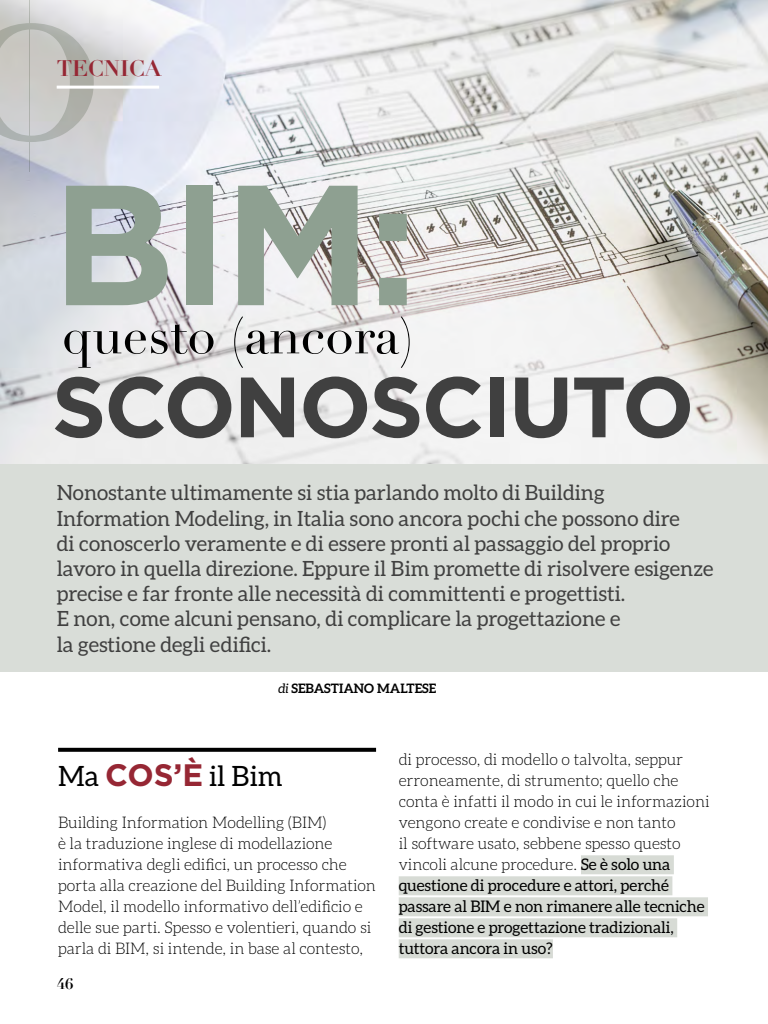
<style>
.page{position:relative;width:768px;height:1024px;background:#fff}
.page>*{position:absolute;margin:0;border:0;box-sizing:border-box;transform-origin:0 0}
.t1{font:700 170.7px "Gotham HTF";color:#8ea091}
.t2{font:700 85.3px "Gotham HTF";letter-spacing:-.025em;color:#404040}
.t3{font:51.4px "Didot";color:#000}
.t4{font:28px "Aleo";color:#000}
.t5{font:700 22px "Didot";color:#962734}
.t6{font:21px/25.2px "Aleo";color:#404040}
.t7{font:300 16px/21px "Aleo";letter-spacing:-.005em;color:#000}
.t8{font:700 15px "Didot";color:#000}
.t9{font:700 13px "Aleo";color:#000}
.s1{font-weight:400;font-style:italic}
.s2{font-family:"Gotham HTF";font-weight:700;font-size:31px;color:#962734}
.s3{font-weight:400}
</style>
<div class="page">
<img style="left:0;top:0;width:768px;height:464px">
<div style="left:0;top:464px;width:768px;height:208px;background:#d9ddd8"></div>
<svg style="left:0;top:23px;width:94px;height:119px;background:#c3c3c0"></svg>
<hr style="left:29px;top:0;width:1px;height:172px;background:#d7dbd5">
<svg style="left:58px;top:748px;width:318px;height:4px"></svg>
<div style="left:581px;top:855px;width:93px;height:19px;background:#d7dbd5"></div>
<div style="left:399px;top:876px;width:273px;height:19px;background:#d7dbd5"></div>
<div style="left:399px;top:897px;width:309px;height:19px;background:#d7dbd5"></div>
<div style="left:399px;top:918px;width:278px;height:19px;background:#d7dbd5"></div>
<div style="left:399px;top:939px;width:154px;height:19px;background:#d7dbd5"></div>
<hr style="left:57px;top:86px;width:102px;height:3px;background:#fff">
<h3 class="t5" style="left:57px;top:54px;width:106px">TECNICA</h3>
<h1 class="t1" style="left:52px;top:146px;width:368px">BIM:</h1>
<h3 class="t3" style="left:62px;top:305px;width:354px">questo (ancora)</h3>
<h2 class="t2" style="left:52px;top:358px;width:644px">SCONOSCIUTO</h2>
<p class="t6" style="left:57px;top:480px;width:658px">Nonostante ultimamente si stia parlando molto di Building Information Modeling, in Italia sono ancora pochi che possono dire<br>di conoscerlo veramente e di essere pronti al passaggio del proprio lavoro in quella direzione. Eppure il Bim promette di risolvere esigenze precise e far fronte alle necessità di committenti e progettisti.<br>E non, come alcuni pensano, di complicare la progettazione e<br>la gestione degli edifici.</p>
<p class="t9" style="left:279px;top:681px;width:159px"><span class="s1">di</span> SEBASTIANO MALTESE</p>
<h3 class="t4" style="left:58px;top:760px;width:226px">Ma <span class="s2">COS’È</span> il Bim</h3>
<p class="t7" style="left:58px;top:812px;width:319px">Building Information Modelling (BIM)<br>è la traduzione inglese di modellazione informativa degli edifici, un processo che porta alla creazione del Building Information Model, il modello informativo dell’edificio e delle sue parti. Spesso e volentieri, quando si parla di BIM, si intende, in base al contesto,</p>
<p class="t8" style="left:57px;top:974px;width:18px">46</p>
<p class="t7" style="left:399px;top:749px;width:312px">di processo, di modello o talvolta, seppur erroneamente, di strumento; quello che conta è infatti il modo in cui le informazioni vengono create e condivise e non tanto<br>il software usato, sebbene spesso questo vincoli alcune procedure. <span class="s3">Se è solo una questione di procedure e attori, perché passare al BIM e non rimanere alle tecniche di gestione e progettazione tradizionali, tuttora ancora in uso?</span></p>
</div>
